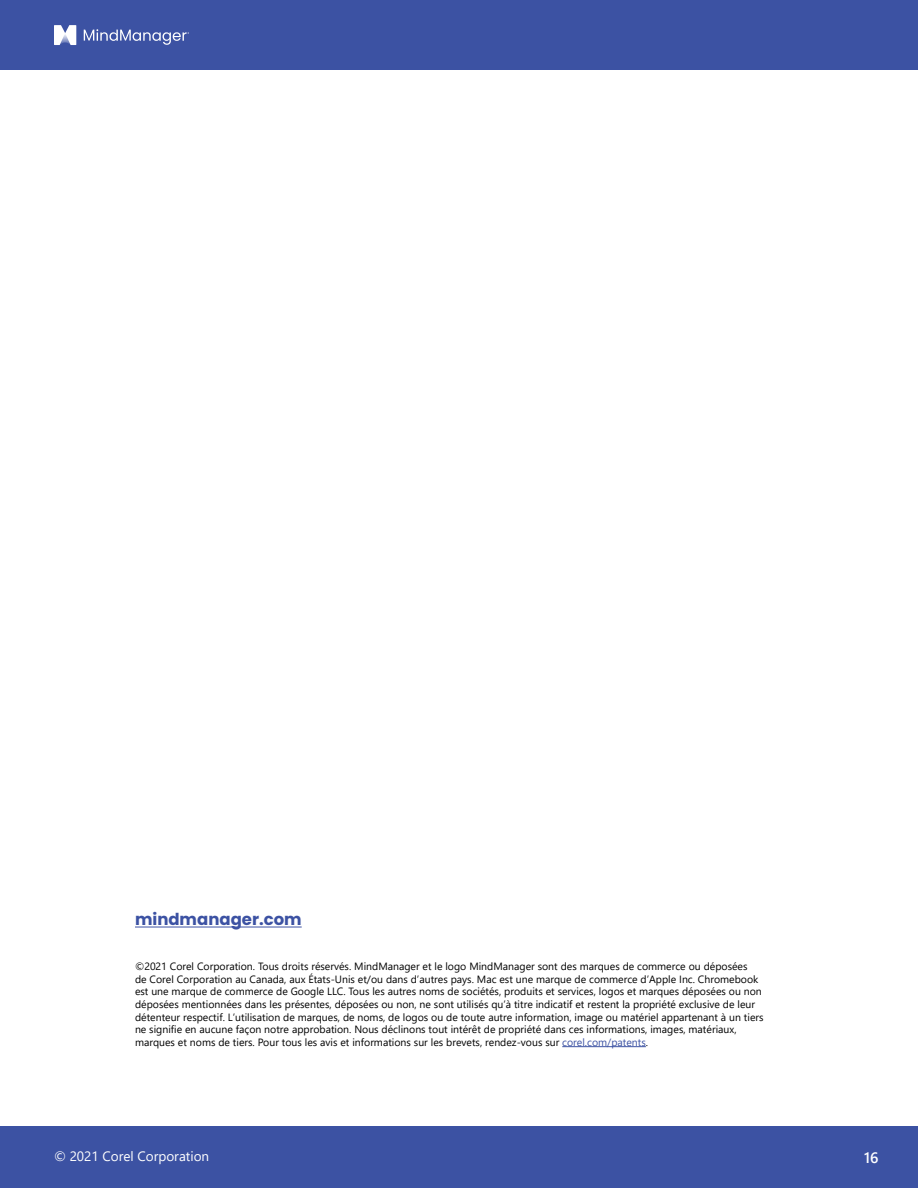
<style>
.page{position:relative;width:918px;height:1188px;background:#fff}
.page>*{position:absolute;margin:0;border:0;box-sizing:border-box;transform-origin:0 0}
.url_-_hyperlink{font:700 16.5px "Poppins";color:#3c52a3}
.t1{font:600 15px "Segoe UI";color:#fff}
.t2{font:13.5px "Segoe UI";color:#fff}
.Legal_disclaimer{font:10.5px/12.6px "Segoe UI";color:#000}
.s1{color:#3c52a3}
</style>
<div class="page">
<div style="left:0;top:1126px;width:918px;height:62px;background:#3c52a3"></div>
<div style="left:0;top:0;width:918px;height:70px;background:#3c52a3"></div>
<svg style="left:54px;top:25px;width:22px;height:20px"></svg>
<svg style="left:84px;top:29px;width:105px;height:16px"></svg>
<hr style="left:562px;top:1046px;width:84px;height:1px;background:#3c52a3">
<hr style="left:135px;top:927px;width:167px;height:1px;background:#3c52a3">
<p class="url_-_hyperlink" style="left:135px;top:910px;width:168px">mindmanager.com</p>
<p class="Legal_disclaimer" style="left:135px;top:959px;width:630px">©2021 Corel Corporation. Tous droits réservés. MindManager et le logo MindManager sont des marques de commerce ou déposées<br>de Corel Corporation au Canada, aux États-Unis et/ou dans d’autres pays. Mac est une marque de commerce d’Apple Inc. Chromebook est une marque de commerce de Google LLC. Tous les autres noms de sociétés, produits et services, logos et marques déposées ou non déposées mentionnées dans les présentes, déposées ou non, ne sont utilisés qu’à titre indicatif et restent la propriété exclusive de leur détenteur respectif. L’utilisation de marques, de noms, de logos ou de toute autre information, image ou matériel appartenant à un tiers ne signifie en aucune façon notre approbation. Nous déclinons tout intérêt de propriété dans ces informations, images, matériaux, marques et noms de tiers. Pour tous les avis et informations sur les brevets, rendez-vous sur <span class="s1">corel.com/patents</span>.</p>
<p class="t2" style="left:54px;top:1144px;width:157px">© 2021 Corel Corporation</p>
<h2 class="t1" style="left:864px;top:1144px;width:16px">16</h2>
</div>
